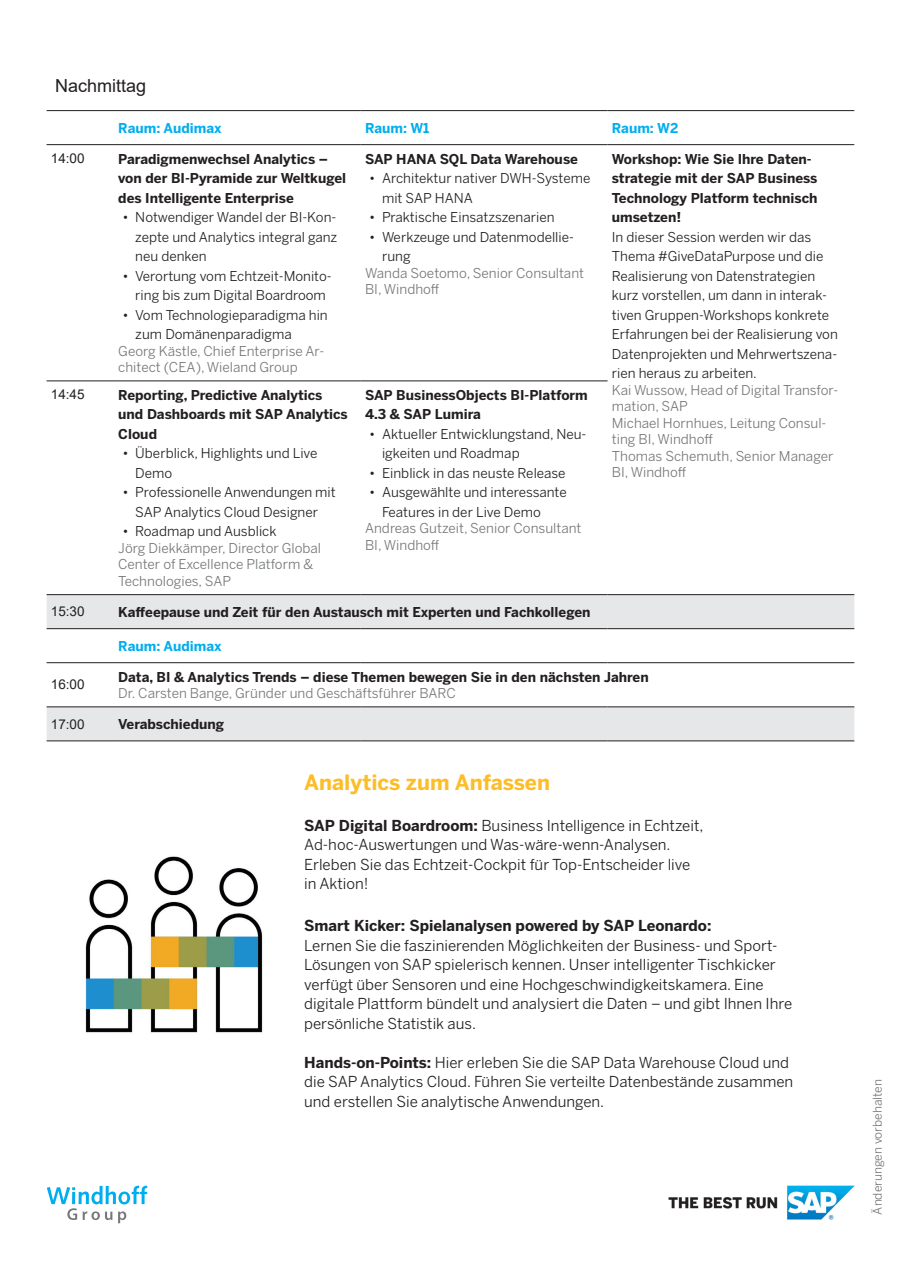
<style>
.page{position:relative;width:902px;height:1272px;background:#fff}
.page>*{position:absolute;margin:0;border:0;box-sizing:border-box;transform-origin:0 0}
.t1{font:700 21px "Benton Sans";color:#fdbd28}
.t2{font:18px "Arial";color:#231f20}
.t3{font:15px/19.5px "Benton Sans";color:#231f20}
.t4{font:700 15px "Benton Sans";color:#231f20}
.t5{font:13.5px/19.5px "Benton Sans";color:#231f20}
.t6{font:700 13.5px/19.5px "Benton Sans";color:#231f20}
.t7{font:13.5px/16.5px "Benton Sans";color:#757778}
.t8{font:700 13.5px "Benton Sans";color:#00aeef}
.t9{font:13.5px "Arial";color:#231f20}
.t10{font:12px "Benton Sans";color:#757778}
.s1{font-weight:700}
</style>
<div class="page">
<svg style="left:47px;top:1185px;width:100px;height:38px"></svg>
<svg style="left:47px;top:595px;width:807px;height:145px;fill:#e6e7e9"></svg>
<svg style="left:47px;top:663px;width:807px;height:43px"></svg>
<hr style="left:47px;top:594px;width:67px;height:1px;background:#231f20">
<hr style="left:114px;top:594px;width:247px;height:1px;background:#231f20">
<hr style="left:361px;top:594px;width:246px;height:1px;background:#231f20">
<hr style="left:607px;top:594px;width:247px;height:1px;background:#231f20">
<hr style="left:47px;top:380px;width:67px;height:1px;background:#231f20">
<hr style="left:114px;top:380px;width:247px;height:1px;background:#231f20">
<hr style="left:361px;top:380px;width:246px;height:1px;background:#231f20">
<hr style="left:47px;top:144px;width:67px;height:1px;background:#231f20">
<hr style="left:114px;top:144px;width:247px;height:1px;background:#231f20">
<hr style="left:361px;top:144px;width:246px;height:1px;background:#231f20">
<hr style="left:607px;top:144px;width:247px;height:1px;background:#231f20">
<hr style="left:47px;top:110px;width:67px;height:1px;background:#231f20">
<hr style="left:114px;top:110px;width:247px;height:1px;background:#231f20">
<hr style="left:361px;top:110px;width:246px;height:1px;background:#231f20">
<hr style="left:607px;top:110px;width:247px;height:1px;background:#231f20">
<hr style="left:47px;top:628px;width:67px;height:1px;background:#231f20">
<hr style="left:114px;top:628px;width:247px;height:1px;background:#231f20">
<hr style="left:361px;top:628px;width:246px;height:1px;background:#231f20">
<hr style="left:607px;top:628px;width:247px;height:1px;background:#231f20">
<hr style="left:47px;top:662px;width:67px;height:1px;background:#231f20">
<hr style="left:114px;top:662px;width:247px;height:1px;background:#231f20">
<hr style="left:361px;top:662px;width:246px;height:1px;background:#231f20">
<hr style="left:607px;top:662px;width:247px;height:1px;background:#231f20">
<hr style="left:47px;top:706px;width:67px;height:1px;background:#231f20">
<hr style="left:114px;top:706px;width:247px;height:1px;background:#231f20">
<hr style="left:361px;top:706px;width:246px;height:1px;background:#231f20">
<hr style="left:607px;top:706px;width:247px;height:1px;background:#231f20">
<hr style="left:47px;top:740px;width:67px;height:1px;background:#231f20">
<hr style="left:114px;top:740px;width:247px;height:1px;background:#231f20">
<hr style="left:361px;top:740px;width:246px;height:1px;background:#231f20">
<hr style="left:607px;top:740px;width:247px;height:1px;background:#231f20">
<img style="left:668px;top:1185px;width:186px;height:34px">
<img style="left:85px;top:856px;width:178px;height:177px">
<h2 class="t2" style="left:55px;top:73px;width:93px">Nachmittag</h2>
<p class="t8" style="left:118px;top:119px;width:105px">Raum: Audimax</p>
<p class="t8" style="left:365px;top:119px;width:66px">Raum: W1</p>
<p class="t8" style="left:611px;top:119px;width:68px">Raum: W2</p>
<p class="t9" style="left:51px;top:149px;width:35px">14:00</p>
<p class="t6" style="left:118px;top:149px;width:229px">Paradigmenwechsel Analytics – von der BI-Pyramide zur Weltkugel des Intelligente Enterprise</p>
<p class="t5" style="left:135px;top:208px;width:204px;text-align:justify;text-indent:-13px">• Notwendiger Wandel der BI-Kon&shy;zepte und Analytics integral ganz neu denken</p>
<p class="t5" style="left:122px;top:266px;width:211px;text-align:center">• Verortung vom Echtzeit-Monito&shy;ring bis zum Digital Boardroom</p>
<p class="t5" style="left:135px;top:305px;width:194px;text-indent:-13px">• Vom Technologieparadigma hin zum Domänenparadigma</p>
<p class="t7" style="left:118px;top:343px;width:207px">Georg Kästle, Chief Enterprise Ar&shy;chitect (CEA), Wieland Group</p>
<p class="t6" style="left:611px;top:149px;width:207px">Workshop: Wie Sie Ihre Daten&shy;strategie mit der SAP Business<br>Technology Platform technisch umsetzen!</p>
<p class="t5" style="left:611px;top:227px;width:227px">In dieser Session werden wir das Thema #GiveDataPurpose und die Realisierung von Datenstrategien kurz vorstellen, um dann in interak&shy;tiven Gruppen-Workshops konkrete Erfahrungen bei der Realisierung von Datenprojekten und Mehrwertszena&shy;rien heraus zu arbeiten.</p>
<p class="t7" style="left:611px;top:381px;width:228px">Kai Wussow, Head of Digital Transfor&shy;mation, SAP<br>Michael Hornhues, Leitung Consul&shy;ting BI, Windhoff<br>Thomas Schemuth, Senior Manager<br>BI, Windhoff</p>
<p class="t6" style="left:365px;top:149px;width:214px">SAP HANA SQL Data Warehouse</p>
<p class="t5" style="left:382px;top:169px;width:210px;text-indent:-13px">• Architektur nativer DWH-Systeme mit SAP HANA</p>
<p class="t5" style="left:369px;top:207px;width:187px">• Praktische Einsatzszenarien</p>
<p class="t5" style="left:382px;top:227px;width:193px;text-indent:-13px">• Werkzeuge und Datenmodellie&shy;rung</p>
<p class="t7" style="left:365px;top:264px;width:220px">Wanda Soetomo, Senior Consultant<br>BI, Windhoff</p>
<p class="t9" style="left:51px;top:385px;width:35px">14:45</p>
<p class="t6" style="left:118px;top:385px;width:231px">Reporting, Predictive Analytics und Dashboards mit SAP Analytics<br>Cloud</p>
<p class="t5" style="left:135px;top:443px;width:184px;text-indent:-13px">• Überblick, Highlights und Live<br>Demo</p>
<p class="t5" style="left:122px;top:482px;width:215px;text-align:center">• Professionelle Anwendungen mit<br>SAP Analytics Cloud Designer</p>
<p class="t5" style="left:122px;top:521px;width:155px">• Roadmap und Ausblick</p>
<p class="t7" style="left:118px;top:539px;width:204px">Jörg Diekkämper, Director Global<br>Center of Excellence Platform &amp;<br>Technologies, SAP</p>
<p class="t6" style="left:365px;top:385px;width:224px">SAP BusinessObjects BI-Platform<br>4.3 &amp; SAP Lumira</p>
<p class="t5" style="left:382px;top:424px;width:206px;text-indent:-13px">• Aktueller Entwicklungstand, Neu&shy;igkeiten und Roadmap</p>
<p class="t5" style="left:369px;top:463px;width:198px">• Einblick in das neuste Release</p>
<p class="t5" style="left:382px;top:482px;width:186px;text-indent:-13px">• Ausgewählte und interessante<br>Features in der Live Demo</p>
<p class="t7" style="left:365px;top:520px;width:218px">Andreas Gutzeit, Senior Consultant<br>BI, Windhoff</p>
<p class="t9" style="left:51px;top:602px;width:35px">15:30</p>
<p class="t6" style="left:118px;top:602px;width:473px">Kaffeepause und Zeit für den Austausch mit Experten und Fachkollegen</p>
<p class="t8" style="left:118px;top:637px;width:105px">Raum: Audimax</p>
<p class="t9" style="left:51px;top:675px;width:35px">16:00</p>
<p class="t6" style="left:118px;top:667px;width:532px">Data, BI &amp; Analytics Trends – diese Themen bewegen Sie in den nächsten Jahren</p>
<p class="t7" style="left:118px;top:685px;width:339px">Dr. Carsten Bange, Gründer und Geschäftsführer BARC</p>
<p class="t9" style="left:51px;top:714px;width:35px">17:00</p>
<p class="t6" style="left:118px;top:714px;width:107px">Verabschiedung</p>
<h1 class="t1" style="left:304px;top:768px;width:247px">Analytics zum Anfassen</h1>
<p class="t3" style="left:304px;top:815px;width:401px"><span class="s1">SAP Digital Boardroom:</span> Business Intelligence in Echtzeit, Ad-hoc-Auswertungen und Was-wäre-wenn-Analysen.<br>Erleben Sie das Echtzeit-Cockpit für Top-Entscheider live in Aktion!</p>
<p class="t4" style="left:304px;top:916px;width:409px">Smart Kicker: Spielanalysen powered by SAP Leonardo:</p>
<p class="t3" style="left:304px;top:935px;width:489px">Lernen Sie die faszinierenden Möglichkeiten der Business- und Sport-Lösungen von SAP spielerisch kennen. Unser intelligenter Tischkicker verfügt über Sensoren und eine Hochgeschwindigkeitskamera. Eine digitale Plattform bündelt und analysiert die Daten – und gibt Ihnen Ihre persönliche Statistik aus.</p>
<p class="t3" style="left:304px;top:1052px;width:490px"><span class="s1">Hands-on-Points:</span> Hier erleben Sie die SAP Data Warehouse Cloud und die SAP Analytics Cloud. Führen Sie verteilte Datenbestände zusammen und erstellen Sie analytische Anwendungen.</p>
<p class="t10" style="left:870px;top:1214px;width:137px;rotate:-90deg">Änderungen vorbehalten</p>
</div>
